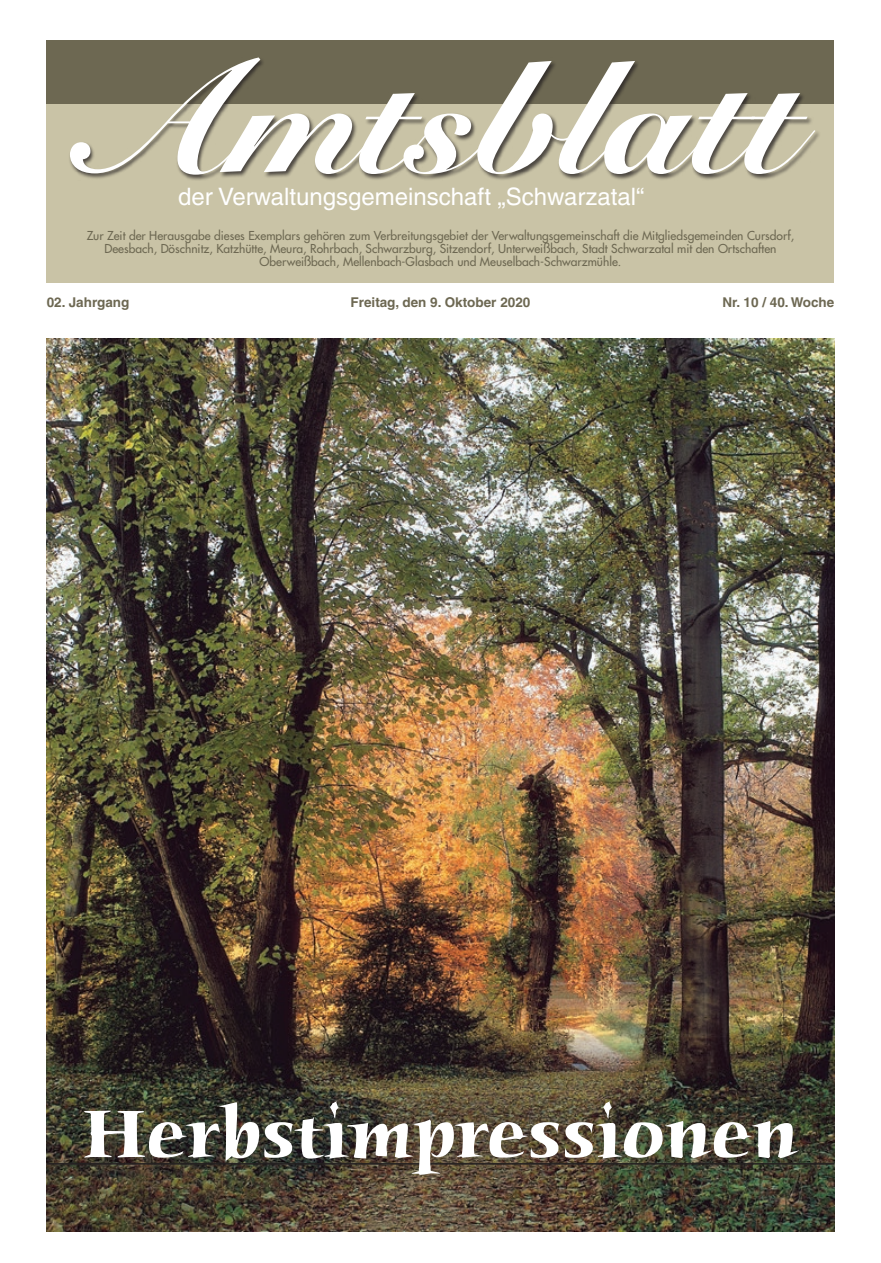
<style>
.page{position:relative;width:881px;height:1263px;background:#fff}
.page>*{position:absolute;margin:0;border:0;box-sizing:border-box;transform-origin:0 0}
.t1{font:157.5px "Snell Roundhand Black Script";color:#fff}
.Überschrift{font:700 72px "Humana Serif ITC";color:#fff}
.t2{font:24px "Helvetica LT";color:#fff}
.t3{font:700 13.5px "Helvetica LT";color:#6d6852}
.t4{font:12px/13px "Futura LT";color:#6d6852;text-align:center}
</style>
<div class="page">
<img style="left:47px;top:338px;width:786px;height:893px">
<div style="left:47px;top:62px;width:786px;height:221px;background:#c9c3a6"></div>
<div style="left:47px;top:40px;width:786px;height:64px;background:#6d6852"></div>
<div style="left:69px;top:57px;width:751px;height:123px;background:#231f20;opacity:.75"></div>
<hr style="left:47px;top:1163px;width:786px;height:1px;background:#231f20">
<p class="t1" style="left:84px;top:24px;width:713px">Amtsblatt</p>
<p class="t2" style="left:178px;top:182px;width:467px">der Verwaltungsgemeinschaft „Schwarzatal“</p>
<p class="t4" style="left:87px;top:228px;width:708px">Zur Zeit der Herausgabe dieses Exemplars gehören zum Verbreitungsgebiet der Verwaltungsgemeinschaft die Mitgliedsgemeinden Cursdorf,</p>
<p class="t4" style="left:104px;top:242px;width:673px">Deesbach, Döschnitz, Katzhütte, Meura, Rohrbach, Schwarzburg, Sitzendorf, Unterweißbach, Stadt Schwarzatal mit den Ortschaften<br>Oberweißbach, Mellenbach-Glasbach und Meuselbach-Schwarzmühle.</p>
<p class="t3" style="left:47px;top:294px;width:84px">02. Jahrgang</p>
<p class="t3" style="left:350px;top:294px;width:181px">Freitag, den 9. Oktober 2020</p>
<p class="t3" style="left:722px;top:294px;width:113px">Nr. 10 / 40. Woche</p>
<p class="Überschrift" style="left:83px;top:1089px;width:716px">Herbstimpressionen</p>
</div>
